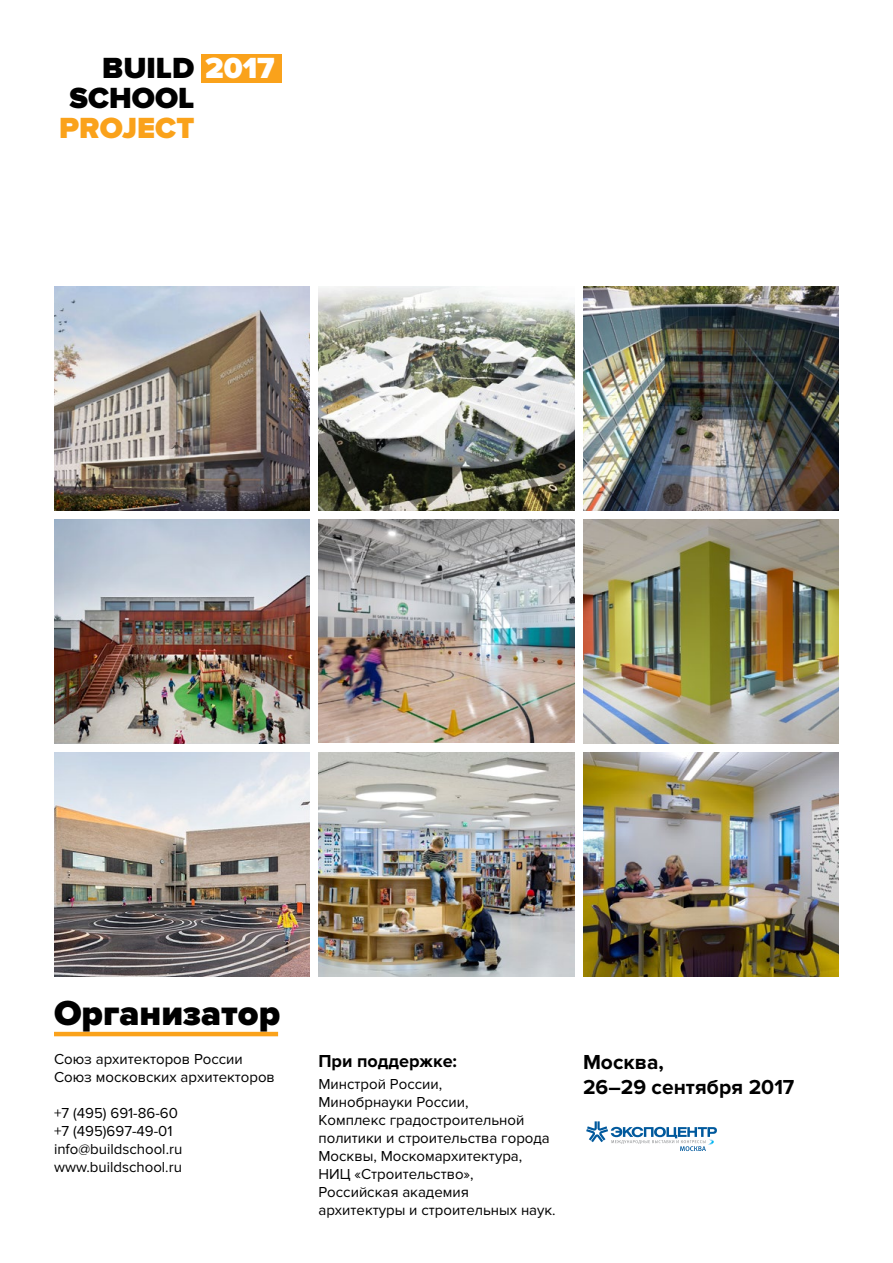
<style>
.page{position:relative;width:893px;height:1263px;background:#fff}
.page>*{position:absolute;margin:0;border:0;box-sizing:border-box;transform-origin:0 0}
.t1{font:900 36px "Proxima Nova";color:#000}
.t2{font:900 30.3px/30.3px "Proxima Nova";color:#000}
.t3{font:900 30.3px "Proxima Nova";color:#faa21b}
.t4{font:700 21px/25.2px "Proxima Nova";color:#000}
.t5{font:700 18px "Proxima Nova";color:#000}
.t6{font:15px/18px "Proxima Nova";color:#000}
.s1{color:#fff}
</style>
<div class="page">
<hr style="left:54px;top:1032px;width:224px;height:4px;background:#faa21b">
<img style="left:54px;top:519px;width:256px;height:224px">
<img style="left:318px;top:519px;width:256px;height:224px">
<img style="left:318px;top:287px;width:256px;height:224px">
<img style="left:583px;top:287px;width:256px;height:224px">
<img style="left:54px;top:287px;width:256px;height:224px">
<img style="left:583px;top:519px;width:256px;height:224px">
<div style="left:201px;top:54px;width:81px;height:28px;background:#faa21b"></div>
<img style="left:54px;top:752px;width:256px;height:224px">
<img style="left:318px;top:752px;width:256px;height:224px">
<img style="left:583px;top:752px;width:256px;height:224px">
<svg style="left:586px;top:1121px;width:131px;height:30px"></svg>
<h2 class="t2" style="left:70px;top:54px;width:207px;text-indent:33px">BUILD <span class="s1">2017<br></span>SCHOOL</h2>
<h2 class="t3" style="left:59px;top:111px;width:137px">PROJECT</h2>
<h1 class="t1" style="left:54px;top:992px;width:228px">Организатор</h1>
<p class="t6" style="left:54px;top:1050px;width:222px">Союз архитекторов России<br>Союз московских архитекторов</p>
<p class="t6" style="left:54px;top:1104px;width:130px">+7 (495) 691-86-60 +7 (495)697-49-01 info@buildschool.ru www.buildschool.ru</p>
<p class="t5" style="left:318px;top:1050px;width:140px">При поддержке:</p>
<p class="t6" style="left:318px;top:1075px;width:239px">Минстрой России,<br>Минобрнауки России,<br>Комплекс градостроительной политики и строительства города<br>Москвы, Москомархитектура,<br>НИЦ «Строительство»,<br>Российская академия архитектуры и строительных наук.</p>
<h3 class="t4" style="left:583px;top:1050px;width:213px">Москва,<br>26–29 сентября 2017</h3>
</div>
